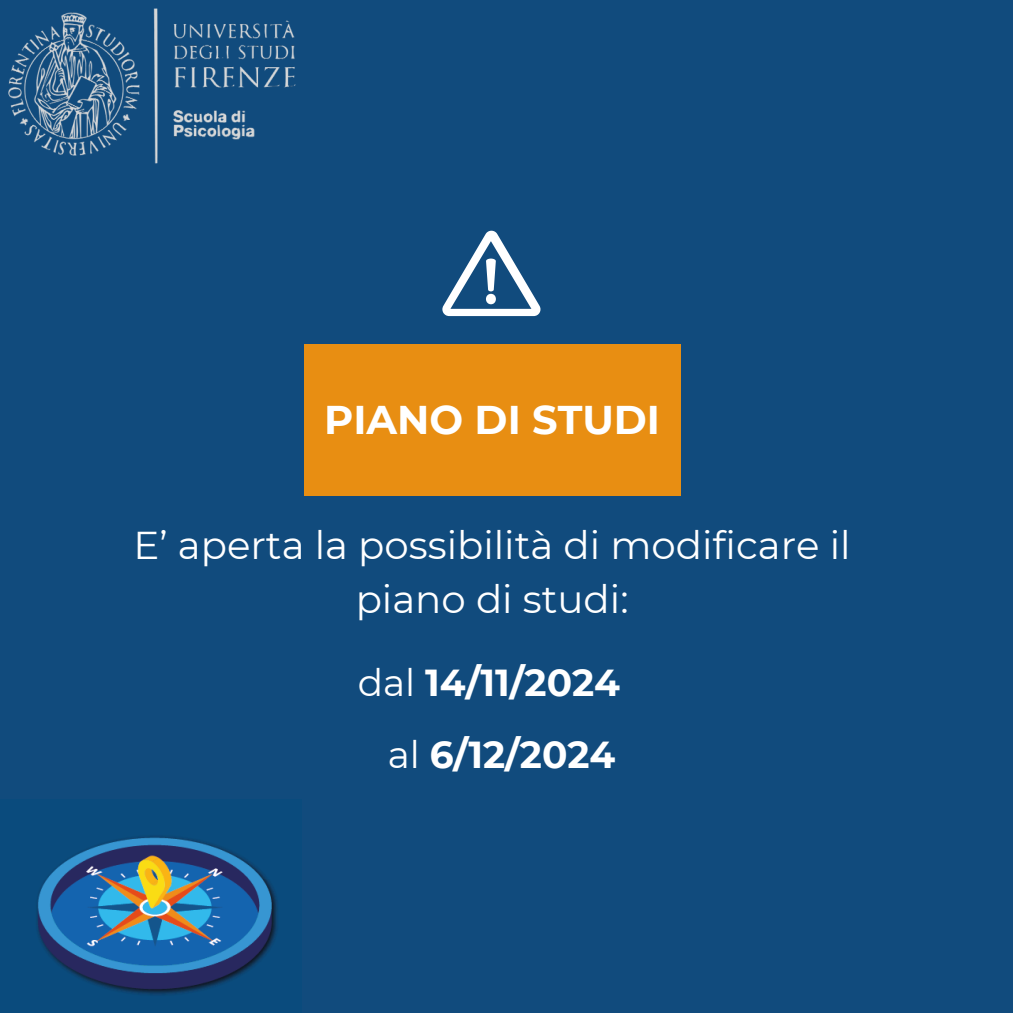
<style>
.page{position:relative;width:1013px;height:1013px;background:#fff}
.page>*{position:absolute;margin:0;border:0;box-sizing:border-box;transform-origin:0 0}
.t1{font:700 40px "Montserrat";color:#fff}
.t2{font:38.75px/53.5px "Montserrat";color:#fff;text-align:center}
.t3{font:700 37.5px "Montserrat";color:#fff}
.s1{font-weight:400}
</style>
<div class="page">
<div style="left:0;top:0;width:1012px;height:1012px;background:#114b7d"></div>
<div style="left:304px;top:344px;width:376px;height:152px;background:#e88e12"></div>
<img style="left:8px;top:8px;width:288px;height:156px">
<img style="left:37px;top:836px;width:241px;height:159px">
<svg style="left:442px;top:231px;width:99px;height:85px"></svg>
<p class="t1" style="left:324px;top:395px;width:337px">PIANO DI STUDI</p>
<p class="t2" style="left:134px;top:518px;width:718px">E’ aperta la possibilità di modificare il piano di studi:</p>
<p class="t3" style="left:358px;top:659px;width:264px"><span class="s1">dal</span> 14/11/2024</p>
<p class="t3" style="left:388px;top:732px;width:229px"><span class="s1">al</span> 6/12/2024</p>
</div>
